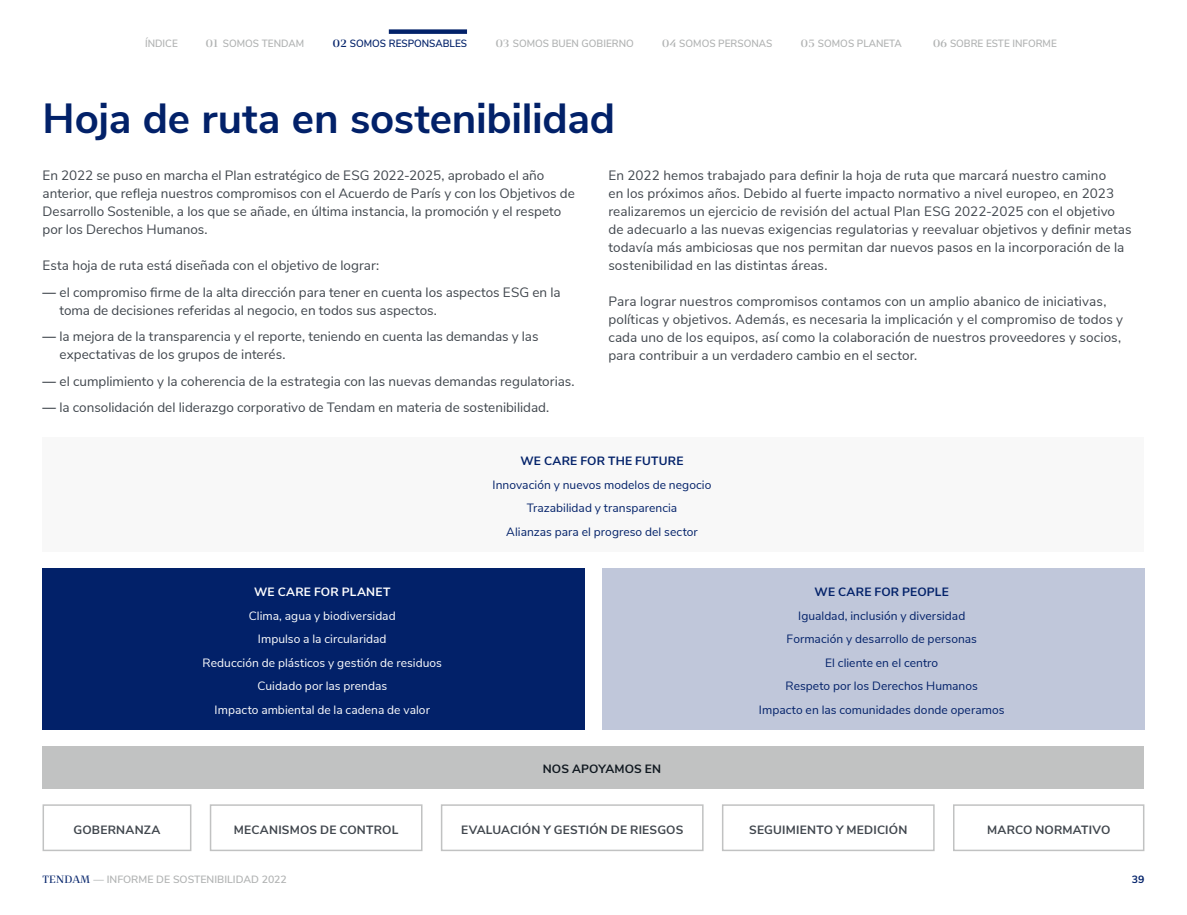
<style>
.page{position:relative;width:1187px;height:915px;background:#fff}
.page>*{position:absolute;margin:0;border:0;box-sizing:border-box;transform-origin:0 0}
.t1{font:700 42px "Nunito Sans";letter-spacing:-.005em;color:#022169}
.t2{font:13.5px/18px "Nunito Sans";letter-spacing:.005em;color:#40464d}
.t3{font:12px/23.5px "Nunito Sans";letter-spacing:.005em;color:#022169;text-align:center}
.t4{font:12px/23.5px "Nunito Sans";letter-spacing:.005em;color:#fff;text-align:center}
.t5{font:700 12px "Nunito Sans";letter-spacing:.015em;color:#40464d}
.t6{font:700 12px "Nunito Sans";letter-spacing:.015em;color:#022169}
.t7{font:700 12px "Nunito Sans";letter-spacing:.02em;color:#fff}
.t8{font:700 12px "Nunito Sans";letter-spacing:.015em;color:#101820}
.t9{font:600 10.5px "Nunito Sans";color:#b1b3b3;scale:.95 1}
.t10{font:600 10.5px "Nunito Sans";color:#b1b3b3}
.t11{font:600 10.5px "Nunito Sans";color:#022169;scale:.95 1}
.t12{font:700 10.5px "Nunito Sans";color:#022169}
.s1{font-family:"Signa Serif Pro"}
.s2{font-weight:700}
.s3{font-family:"Signa Serif Pro";font-weight:400;color:#022169}
</style>
<div class="page">
<div style="left:43px;top:437px;width:1101px;height:114px;background:#f8f8f8"></div>
<div style="left:43px;top:745px;width:1101px;height:43px;background:#c1c2c2"></div>
<div style="left:43px;top:567px;width:542px;height:162px;background:#022169"></div>
<div style="left:602px;top:567px;width:542px;height:162px;background:#c0c7da"></div>
<div style="left:43px;top:804px;width:148px;height:46px;border:2px solid #c1c2c2"></div>
<div style="left:210px;top:804px;width:212px;height:46px;border:2px solid #c1c2c2"></div>
<div style="left:722px;top:804px;width:212px;height:46px;border:2px solid #c1c2c2"></div>
<div style="left:952px;top:804px;width:192px;height:46px;border:2px solid #c1c2c2"></div>
<div style="left:441px;top:804px;width:262px;height:46px;border:2px solid #c1c2c2"></div>
<div style="left:389px;top:29px;width:78px;height:5px;background:#022169"></div>
<p class="t9" style="left:145px;top:35px;width:36px">ÍNDICE</p>
<p class="t9" style="left:206px;top:35px;width:105px"><span class="s1">01</span> SOMOS TENDAM</p>
<p class="t11" style="left:333px;top:35px;width:143px"><span class="s1">02</span> SOMOS RESPONSABLES</p>
<p class="t9" style="left:495px;top:35px;width:147px"><span class="s1">03</span> SOMOS BUEN GOBIERNO</p>
<p class="t9" style="left:662px;top:35px;width:117px"><span class="s1">04</span> SOMOS PERSONAS</p>
<p class="t9" style="left:800px;top:35px;width:108px"><span class="s1">05</span> SOMOS PLANETA</p>
<p class="t9" style="left:932px;top:35px;width:132px"><span class="s1">06</span> SOBRE ESTE INFORME</p>
<h1 class="t1" style="left:43px;top:87px;width:574px">Hoja de ruta en sostenibilidad</h1>
<p class="t2" style="left:43px;top:165px;width:533px">En 2022 se puso en marcha el Plan estratégico de ESG 2022-2025, aprobado el año anterior, que refleja nuestros compromisos con el Acuerdo de París y con los Objetivos de Desarrollo Sostenible, a los que se añade, en última instancia, la promoción y el respeto por los Derechos Humanos.</p>
<p class="t2" style="left:43px;top:251px;width:519px;line-height:26.5px">Esta hoja de ruta está diseñada con el objetivo de lograr:<br><span class="s2">―</span> el compromiso firme de la alta dirección para tener en cuenta los aspectos ESG en la</p>
<p class="t2" style="left:43px;top:296px;width:497px;line-height:26.5px;text-indent:17px">toma de decisiones referidas al negocio, en todos sus aspectos.<br><span class="s2">―</span> la mejora de la transparencia y el reporte, teniendo en cuenta las demandas y las</p>
<p class="t2" style="left:43px;top:340px;width:533px;line-height:26.5px;text-indent:17px">expectativas de los grupos de interés.<br><span class="s2">―</span> el cumplimiento y la coherencia de la estrategia con las nuevas demandas regulatorias. <span class="s2">―</span> la consolidación del liderazgo corporativo de Tendam en materia de sostenibilidad.</p>
<p class="t2" style="left:608px;top:165px;width:524px">En 2022 hemos trabajado para definir la hoja de ruta que marcará nuestro camino<br>en los próximos años. Debido al fuerte impacto normativo a nivel europeo, en 2023 realizaremos un ejercicio de revisión del actual Plan ESG 2022-2025 con el objetivo de adecuarlo a las nuevas exigencias regulatorias y reevaluar objetivos y definir metas todavía más ambiciosas que nos permitan dar nuevos pasos en la incorporación de la sostenibilidad en las distintas áreas.</p>
<p class="t2" style="left:608px;top:291px;width:516px">Para lograr nuestros compromisos contamos con un amplio abanico de iniciativas, políticas y objetivos. Además, es necesaria la implicación y el compromiso de todos y cada uno de los equipos, así como la colaboración de nuestros proveedores y socios, para contribuir a un verdadero cambio en el sector.</p>
<p class="t7" style="left:254px;top:583px;width:138px">WE CARE FOR PLANET</p>
<p class="t4" style="left:202px;top:602px;width:241px">Clima, agua y biodiversidad<br>Impulso a la circularidad<br>Reducción de plásticos y gestión de residuos<br>Cuidado por las prendas<br>Impacto ambiental de la cadena de valor</p>
<p class="t6" style="left:520px;top:452px;width:164px">WE CARE FOR THE FUTURE</p>
<p class="t3" style="left:492px;top:472px;width:220px">Innovación y nuevos modelos de negocio<br>Trazabilidad y transparencia<br>Alianzas para el progreso del sector</p>
<p class="t8" style="left:542px;top:759px;width:120px">NOS APOYAMOS EN</p>
<p class="t6" style="left:814px;top:583px;width:136px">WE CARE FOR PEOPLE</p>
<p class="t3" style="left:759px;top:602px;width:247px">Igualdad, inclusión y diversidad<br>Formación y desarrollo de personas<br>El cliente en el centro<br>Respeto por los Derechos Humanos<br>Impacto en las comunidades donde operamos</p>
<p class="t5" style="left:74px;top:820px;width:88px">GOBERNANZA</p>
<p class="t5" style="left:234px;top:820px;width:166px">MECANISMOS DE CONTROL</p>
<p class="t5" style="left:461px;top:820px;width:224px">EVALUACIÓN Y GESTIÓN DE RIESGOS</p>
<p class="t5" style="left:749px;top:820px;width:160px">SEGUIMIENTO Y MEDICIÓN</p>
<p class="t5" style="left:986px;top:820px;width:125px">MARCO NORMATIVO</p>
<p class="t10" style="left:43px;top:871px;width:246px"><span class="s3">TENDAM</span> ― INFORME DE SOSTENIBILIDAD 2022</p>
<p class="t12" style="left:1131px;top:871px;width:14px">39</p>
</div>
